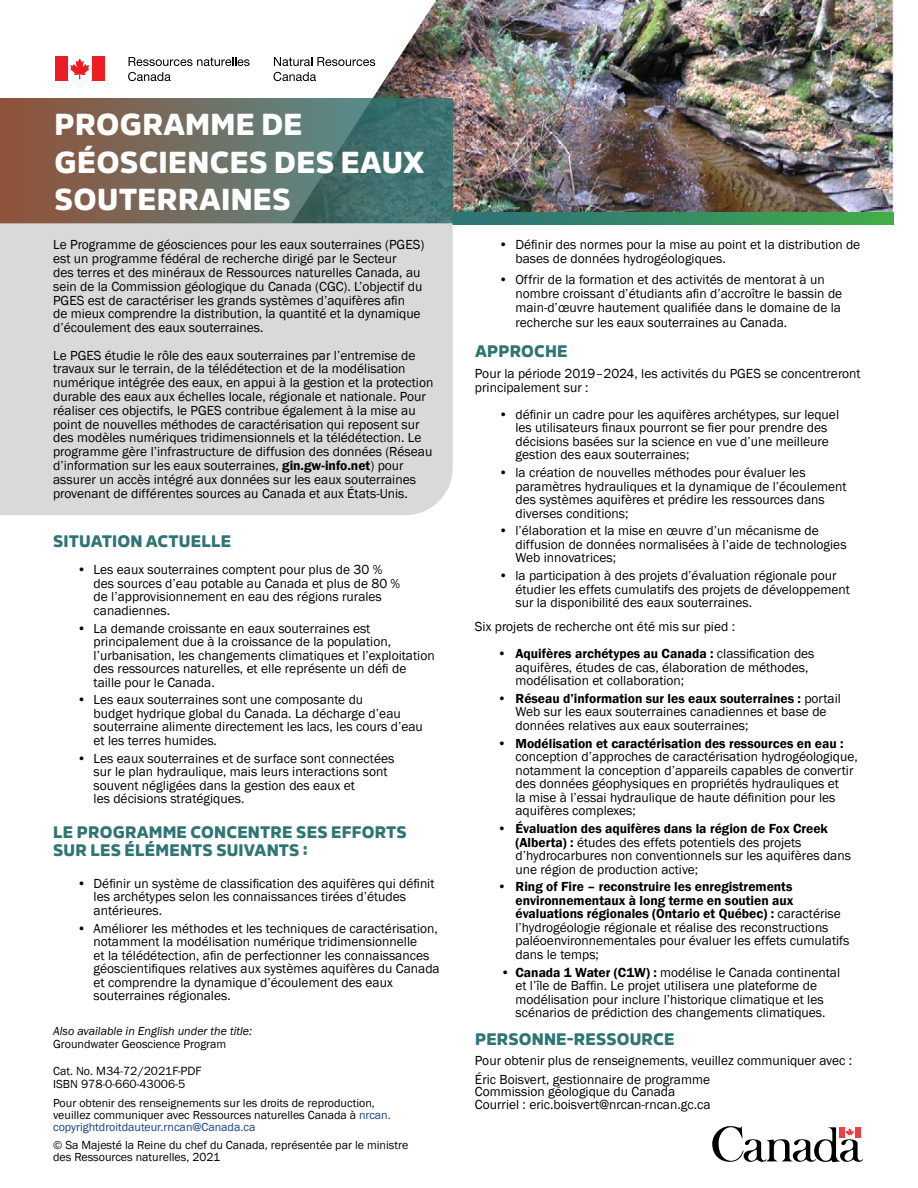
<style>
.page{position:relative;width:918px;height:1188px;background:#fff}
.page>*{position:absolute;margin:0;border:0;box-sizing:border-box;transform-origin:0 0}
.t1{font:900 30px/37.5px "Amsi Pro Normal";letter-spacing:.01em;color:#fff}
.t2{font:900 16.5px/18px "Amsi Pro Normal";letter-spacing:.01em;color:#2f7575}
.t3{font:13.5px/13.5px "Franklin Gothic";color:#000}
.t4{font:12px/12px "Franklin Gothic";color:#000}
.t5{font:italic 12px/13.4px "Franklin Gothic";color:#000}
.s1{font-weight:600}
.s2{font-style:normal}
.s3{color:#154185}
</style>
<div class="page">
<img style="left:55px;top:56px;width:230px;height:26px">
<img style="left:295px;top:0;width:599px;height:212px">
<svg style="left:453px;top:212px;width:441px;height:12px;background:#368d63"></svg>
<svg style="left:274px;top:57px;width:101px;height:9px"></svg>
<svg style="left:274px;top:72px;width:42px;height:9px"></svg>
<svg style="left:0;top:98px;width:453px;height:125px;background:#676c61"></svg>
<div style="left:0;top:223px;width:453px;height:292px;background:#d7d9da"></div>
<div style="left:55px;top:57px;width:13px;height:24px;background:#ed1d24"></div>
<svg style="left:70px;top:59px;width:19px;height:20px"></svg>
<div style="left:92px;top:57px;width:12px;height:24px;background:#ed1d24"></div>
<svg style="left:129px;top:57px;width:121px;height:9px"></svg>
<svg style="left:128px;top:72px;width:43px;height:9px"></svg>
<svg style="left:712px;top:1126px;width:151px;height:37px"></svg>
<h1 class="t1" style="left:55px;top:102px;width:371px">PROGRAMME DE<br>GÉOSCIENCES DES EAUX<br>SOUTERRAINES</h1>
<p class="t3" style="left:53px;top:238px;width:373px">Le Programme de géosciences pour les eaux souterraines (PGES) est un programme fédéral de recherche dirigé par le Secteur<br>des terres et des minéraux de Ressources naturelles Canada, au sein de la Commission géologique du Canada (CGC). L’objectif du PGES est de caractériser les grands systèmes d’aquifères afin<br>de mieux comprendre la distribution, la quantité et la dynamique d’écoulement des eaux souterraines.</p>
<p class="t3" style="left:53px;top:349px;width:382px">Le PGES étudie le rôle des eaux souterraines par l’entremise de travaux sur le terrain, de la télédétection et de la modélisation numérique intégrée des eaux, en appui à la gestion et la protection durable des eaux aux échelles locale, régionale et nationale. Pour réaliser ces objectifs, le PGES contribue également à la mise au point de nouvelles méthodes de caractérisation qui reposent sur des modèles numériques tridimensionnels et la télédétection. Le programme gère l’infrastructure de diffusion des données (Réseau d’information sur les eaux souterraines, <span class="s1">gin.gw-info.net</span>) pour assurer un accès intégré aux données sur les eaux souterraines provenant de différentes sources au Canada et aux États-Unis.</p>
<h2 class="t2" style="left:53px;top:530px;width:180px">SITUATION ACTUELLE</h2>
<p class="t3" style="left:94px;top:563px;width:308px;text-indent:-16px">• Les eaux souterraines comptent pour plus de 30 % des sources d’eau potable au Canada et plus de 80 % de l’approvisionnement en eau des régions rurales canadiennes.</p>
<p class="t3" style="left:94px;top:622px;width:343px;text-indent:-16px">• La demande croissante en eaux souterraines est principalement due à la croissance de la population, l’urbanisation, les changements climatiques et l’exploitation des ressources naturelles, et elle représente un défi de taille pour le Canada.</p>
<p class="t3" style="left:94px;top:693px;width:331px;text-indent:-16px">• Les eaux souterraines sont une composante du<br>budget hydrique global du Canada. La décharge d’eau souterraine alimente directement les lacs, les cours d’eau et les terres humides.</p>
<p class="t3" style="left:94px;top:752px;width:302px;text-indent:-16px">• Les eaux souterraines et de surface sont connectées sur le plan hydraulique, mais leurs interactions sont souvent négligées dans la gestion des eaux et<br>les décisions stratégiques.</p>
<h2 class="t2" style="left:53px;top:821px;width:355px">LE PROGRAMME CONCENTRE SES EFFORTS<br>SUR LES ÉLÉMENTS SUIVANTS :</h2>
<p class="t3" style="left:94px;top:877px;width:342px;text-indent:-16px">• Définir un système de classification des aquifères qui définit les archétypes selon les connaissances tirées d’études antérieures.</p>
<p class="t3" style="left:94px;top:922px;width:348px;text-indent:-16px">• Améliorer les méthodes et les techniques de caractérisation, notamment la modélisation numérique tridimensionnelle<br>et la télédétection, afin de perfectionner les connaissances géoscientifiques relatives aux systèmes aquifères du Canada et comprendre la dynamique d’écoulement des eaux souterraines régionales.</p>
<p class="t3" style="left:515px;top:238px;width:346px;text-indent:-16px">• Définir des normes pour la mise au point et la distribution de bases de données hydrogéologiques.</p>
<p class="t3" style="left:515px;top:272px;width:328px;line-height:14.2px;text-indent:-16px">• Offrir de la formation et des activités de mentorat à un nombre croissant d’étudiants afin d’accroître le bassin de main-d’œuvre hautement qualifiée dans le domaine de la recherche sur les eaux souterraines au Canada.</p>
<h2 class="t2" style="left:475px;top:340px;width:94px">APPROCHE</h2>
<p class="t3" style="left:475px;top:367px;width:387px">Pour la période 2019–2024, les activités du PGES se concentreront principalement sur :</p>
<p class="t3" style="left:515px;top:408px;width:325px;text-indent:-16px">• définir un cadre pour les aquifères archétypes, sur lequel les utilisateurs finaux pourront se fier pour prendre des décisions basées sur la science en vue d’une meilleure gestion des eaux souterraines;</p>
<p class="t3" style="left:515px;top:466px;width:333px;text-indent:-16px">• la création de nouvelles méthodes pour évaluer les paramètres hydrauliques et la dynamique de l’écoulement des systèmes aquifères et prédire les ressources dans diverses conditions;</p>
<p class="t3" style="left:515px;top:524px;width:333px;text-indent:-16px">• l’élaboration et la mise en œuvre d’un mécanisme de diffusion de données normalisées à l’aide de technologies<br>Web innovatrices;</p>
<p class="t3" style="left:515px;top:569px;width:336px;text-indent:-16px">• la participation à des projets d’évaluation régionale pour étudier les effets cumulatifs des projets de développement sur la disponibilité des eaux souterraines.</p>
<p class="t3" style="left:475px;top:620px;width:262px">Six projets de recherche ont été mis sur pied :</p>
<p class="t3" style="left:515px;top:647px;width:301px;text-indent:-18px">• <span class="s1">Aquifères archétypes au Canada :</span> classification des aquifères, études de cas, élaboration de méthodes, modélisation et collaboration;</p>
<p class="t3" style="left:515px;top:692px;width:327px;text-indent:-18px"><span class="s1">• Réseau d’information sur les eaux souterraines :</span> portail<br>Web sur les eaux souterraines canadiennes et base de données relatives aux eaux souterraines;</p>
<p class="t3" style="left:515px;top:737px;width:344px;text-indent:-18px">• <span class="s1">Modélisation et caractérisation des ressources en eau : </span>conception d’approches de caractérisation hydrogéologique, notamment la conception d’appareils capables de convertir des données géophysiques en propriétés hydrauliques et<br>la mise à l’essai hydraulique de haute définition pour les aquifères complexes;</p>
<p class="t3" style="left:515px;top:822px;width:337px;text-indent:-18px">• <span class="s1">Évaluation des aquifères dans la région de Fox Creek (Alberta) :</span> études des effets potentiels des projets d’hydrocarbures non conventionnels sur les aquifères dans une région de production active;</p>
<p class="t3" style="left:515px;top:880px;width:336px;text-indent:-18px">• <span class="s1">Ring of Fire – reconstruire les enregistrements environnementaux à long terme en soutien aux évaluations régionales (Ontario et Québec) :</span> caractérise l’hydrogéologie régionale et réalise des reconstructions paléoenvironnementales pour évaluer les effets cumulatifs dans le temps;</p>
<p class="t3" style="left:515px;top:966px;width:326px;text-indent:-15px">• <span class="s1">Canada 1 Water (C1W) :</span> modélise le Canada continental et l’île de Baffin. Le projet utilisera une plateforme de modélisation pour inclure l’historique climatique et les scénarios de prédiction des changements climatiques.</p>
<p class="t5" style="left:53px;top:1024px;width:201px">Also available in English under the title:<br><span class="s2">Groundwater Geoscience Program</span></p>
<h2 class="t2" style="left:475px;top:1028px;width:201px">PERSONNE-RESSOURCE</h2>
<p class="t3" style="left:475px;top:1054px;width:379px">Pour obtenir plus de renseignements, veuillez communiquer avec :</p>
<p class="t4" style="left:53px;top:1065px;width:150px">Cat. No. M34-72/2021F-PDF</p>
<p class="t3" style="left:475px;top:1073px;width:237px">Éric Boisvert, gestionnaire de programme</p>
<p class="t4" style="left:53px;top:1078px;width:134px">ISBN 978-0-660-43006-5</p>
<p class="t3" style="left:475px;top:1085px;width:202px">Commission géologique du Canada</p>
<p class="t4" style="left:53px;top:1097px;width:323px">Pour obtenir des renseignements sur les droits de reproduction,</p>
<p class="t3" style="left:475px;top:1098px;width:237px">Courriel : eric.boisvert@nrcan-rncan.gc.ca</p>
<p class="t4" style="left:53px;top:1109px;width:339px">veuillez communiquer avec Ressources naturelles Canada à <span class="s3">nrcan. copyrightdroitdauteur.rncan@Canada.ca</span></p>
<p class="t4" style="left:53px;top:1140px;width:357px">© Sa Majesté la Reine du chef du Canada, représentée par le ministre des Ressources naturelles, 2021</p>
</div>
